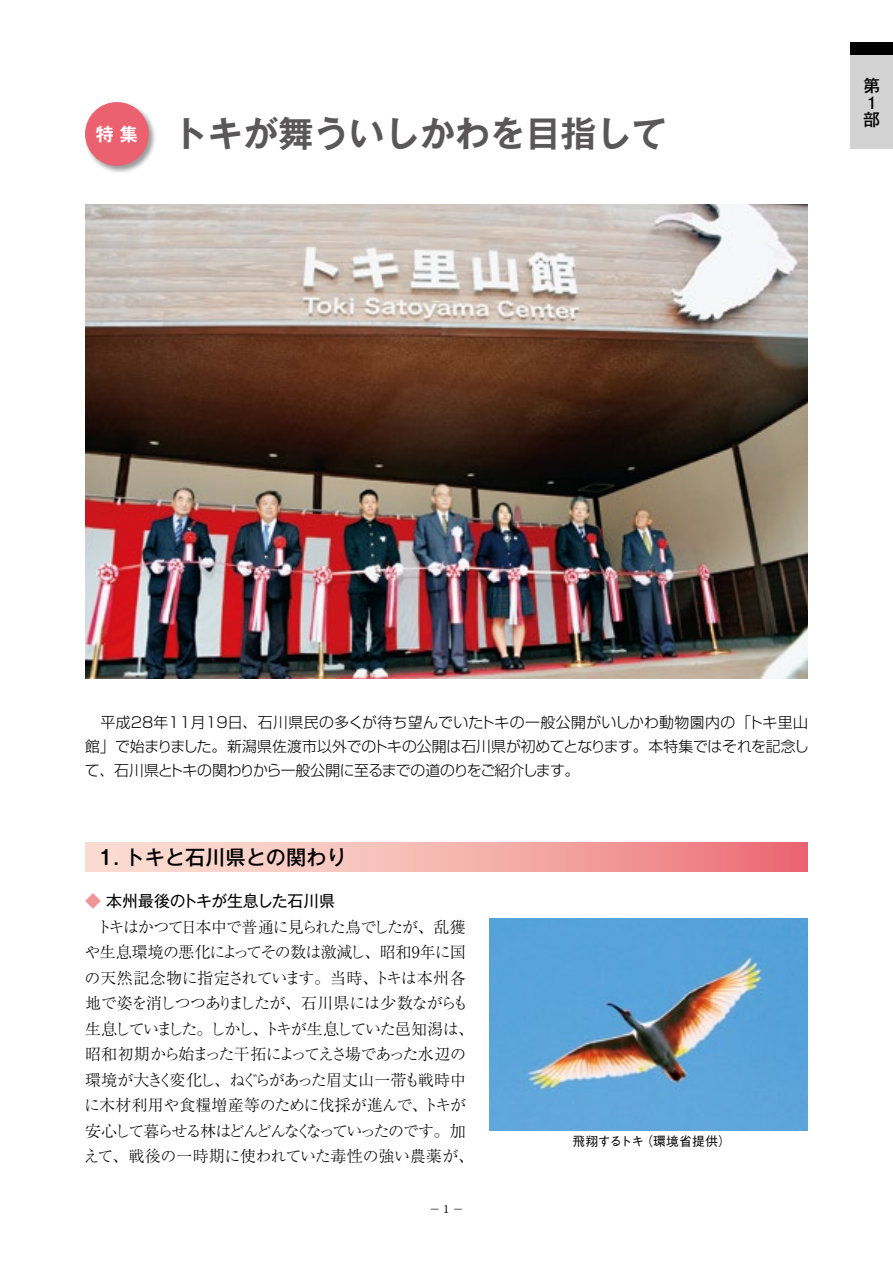
<style>
.page{position:relative;width:893px;height:1263px;background:#fff}
.page>*{position:absolute;margin:0;border:0;box-sizing:border-box;transform-origin:0 0}
.t1{font:700 35.25px "Gothic MB101 Pr 6 De";color:#595757}
.t2{font:500 20.25px "Gothic MB101 Pr 6";color:#000}
.t3{font:700 18px "Gothic MB101 Pr 6 De";color:#fff}
.t4{font:700 16.95px/17px "Futo Go B101 Pr 6";color:#000}
.t5{font:300 15.9px/25.5px "Ryumin Pr 6";letter-spacing:-.055em;color:#000}
.t6{font:15.9px "Gothic MB101 Pr 6";letter-spacing:-.015em;color:#000}
.t7{font:300 14.85px/24.5px "Shin Go Pr 6";letter-spacing:-.035em;color:#000;text-align:justify}
.t8{font:500 12.75px "Gothic BBB Pr 6";letter-spacing:.01em;color:#000}
.t9{font:700 10.65px "Futo Min A101 Pr 6";color:#000}
.s1{color:#f19697}
</style>
<div class="page">
<div style="left:850px;top:43px;width:43px;height:106px;background:#d3d3d4"></div>
<div style="left:850px;top:43px;width:43px;height:12px;background:#000"></div>
<img style="left:489px;top:918px;width:319px;height:212px">
<img style="left:85px;top:204px;width:723px;height:474px">
<div style="left:83px;top:100px;width:73px;height:73px;background:#000;opacity:.4"></div>
<div style="left:85px;top:102px;width:64px;height:64px;background:#eb616f;border-radius:50%"></div>
<svg style="left:85px;top:842px;width:723px;height:30px;background:#f4afab"></svg>
<p class="t3" style="left:96px;top:119px;width:44px">特 集</p>
<h1 class="t1" style="left:173px;top:105px;width:496px">トキが舞ういしかわを目指して</h1>
<p class="t4" style="left:863px;top:76px;width:18px">第<br>1部</p>
<p class="t7" style="left:85px;top:708px;width:726px">　平成28年11月19日、石川県民の多くが待ち望んでいたトキの一般公開がいしかわ動物園内の「トキ里山館」で始まりました。新潟県佐渡市以外でのトキの公開は石川県が初めてとなります。本特集ではそれを記念して、石川県とトキの関わりから一般公開に至るまでの道のりをご紹介します。</p>
<p class="t2" style="left:98px;top:840px;width:250px">1. トキと石川県との関わり</p>
<p class="t6" style="left:85px;top:888px;width:252px"><span class="s1">◆</span> 本州最後のトキが生息した石川県</p>
<p class="t5" style="left:84px;top:913px;width:392px">　トキはかつて日本中で普通に見られた鳥でしたが、乱獲や生息環境の悪化によってその数は激減し、昭和9年に国の天然記念物に指定されています。当時、トキは本州各地で姿を消しつつありましたが、石川県には少数ながらも生息していました。しかし、トキが生息していた邑知潟は、昭和初期から始まった干拓によってえさ場であった水辺の環境が大きく変化し、ねぐらがあった眉丈山一帯も戦時中に木材利用や食糧増産等のために伐採が進んで、トキが安心して暮らせる林はどんどんなくなっていったのです。加えて、戦後の一時期に使われていた毒性の強い農薬が、</p>
<p class="t9" style="left:429px;top:1200px;width:36px">− 1 −</p>
<p class="t8" style="left:572px;top:1131px;width:160px">飛翔するトキ（環境省提供）</p>
</div>
